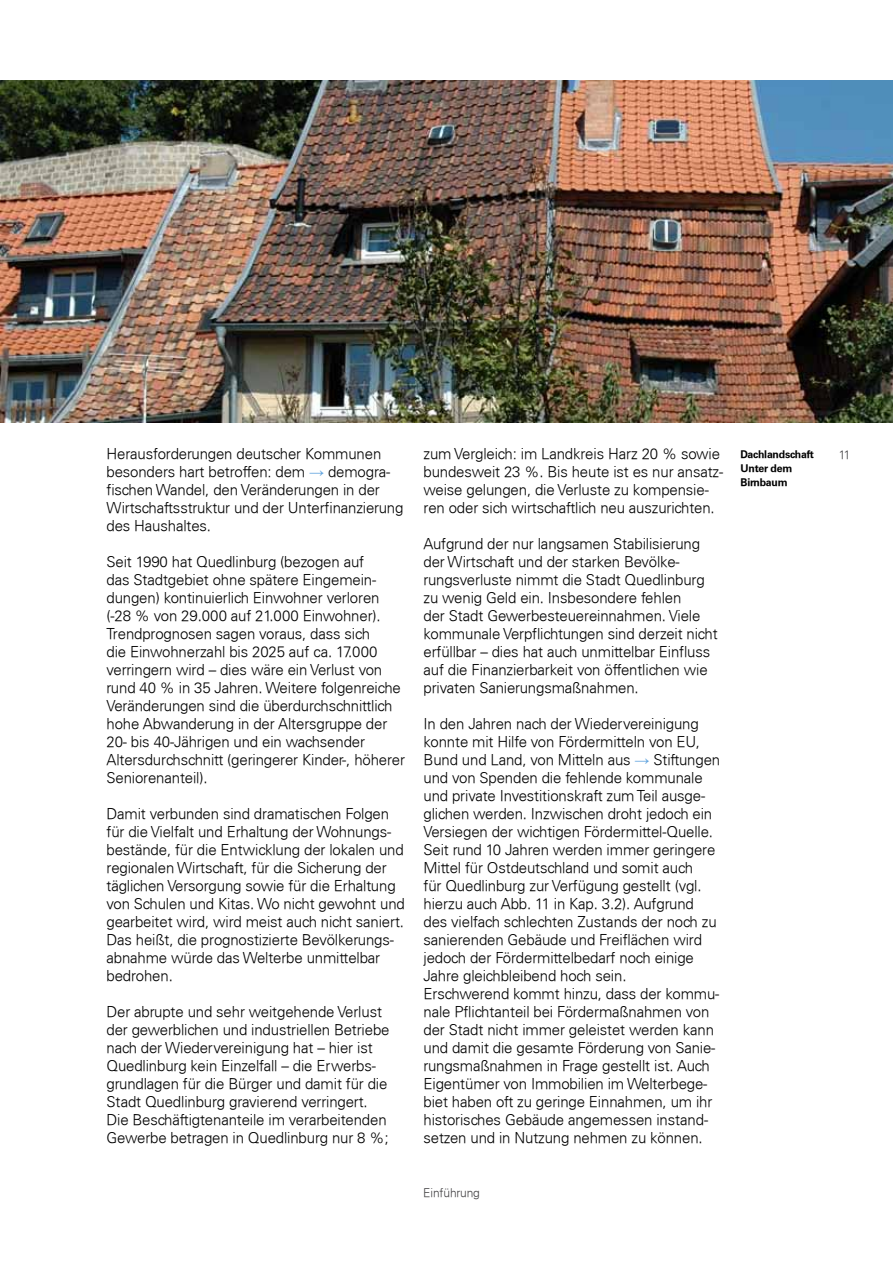
<style>
.page{position:relative;width:893px;height:1263px;background:#fff}
.page>*{position:absolute;margin:0;border:0;box-sizing:border-box;transform-origin:0 0}
.t1{font:300 15px/18px "Univers";letter-spacing:-.01em;color:#000}
.t2{font:300 12px "Univers";letter-spacing:-.01em;color:#414042}
.t3{font:700 10.5px/13.5px "Univers";letter-spacing:-.02em;color:#000}
.s1{font-family:"Arial";font-weight:400;color:#60a3de}
</style>
<div class="page">
<img style="left:0;top:81px;width:893px;height:342px">
<p class="t1" style="left:107px;top:444px;width:298px">Herausforderungen deutscher Kommunen besonders hart betroffen: dem <span class="s1">→</span> demogra&shy;fischen Wandel, den Veränderungen in der Wirtschaftsstruktur und der Unterfinanzierung des Haushaltes.</p>
<p class="t1" style="left:107px;top:552px;width:300px">Seit 1990 hat Quedlinburg (bezogen auf<br>das Stadtgebiet ohne spätere Eingemein&shy;dungen) kontinuierlich Einwohner verloren (-28 % von 29.000 auf 21.000 Einwohner).<br>Trendprognosen sagen voraus, dass sich<br>die Einwohnerzahl bis 2025 auf ca. 17.000 verringern wird – dies wäre ein Verlust von rund 40 % in 35 Jahren. Weitere folgenreiche Veränderungen sind die überdurchschnittlich hohe Abwanderung in der Altersgruppe der 20- bis 40-Jährigen und ein wachsender Altersdurchschnitt (geringerer Kinder-, höherer Seniorenanteil).</p>
<p class="t1" style="left:107px;top:804px;width:300px">Damit verbunden sind dramatischen Folgen für die Vielfalt und Erhaltung der Wohnungs&shy;bestände, für die Entwicklung der lokalen und regionalen Wirtschaft, für die Sicherung der täglichen Versorgung sowie für die Erhaltung von Schulen und Kitas. Wo nicht gewohnt und gearbeitet wird, wird meist auch nicht saniert.<br>Das heißt, die prognostizierte Bevölkerungs&shy;abnahme würde das Welterbe unmittelbar bedrohen.</p>
<p class="t1" style="left:107px;top:1002px;width:284px">Der abrupte und sehr weitgehende Verlust der gewerblichen und industriellen Betriebe nach der Wiedervereinigung hat – hier ist Quedlinburg kein Einzelfall – die Erwerbs&shy;grundlagen für die Bürger und damit für die Stadt Quedlinburg gravierend verringert.<br>Die Beschäftigtenanteile im verarbeitenden Gewerbe betragen in Quedlinburg nur 8 %;</p>
<p class="t1" style="left:423px;top:444px;width:298px">zum Vergleich: im Landkreis Harz 20 % sowie</p>
<p class="t2" style="left:839px;top:447px;width:13px">11</p>
<p class="t1" style="left:423px;top:462px;width:301px">bundesweit 23 %. Bis heute ist es nur ansatz&shy;weise gelungen, die Verluste zu kompensie&shy;ren oder sich wirtschaftlich neu auszurichten.</p>
<p class="t1" style="left:423px;top:534px;width:296px">Aufgrund der nur langsamen Stabilisierung der Wirtschaft und der starken Bevölke&shy;rungsverluste nimmt die Stadt Quedlinburg zu wenig Geld ein. Insbesondere fehlen<br>der Stadt Gewerbesteuereinnahmen. Viele kommunale Verpflichtungen sind derzeit nicht erfüllbar – dies hat auch unmittelbar Einfluss auf die Finanzierbarkeit von öffentlichen wie privaten Sanierungsmaßnahmen.</p>
<p class="t1" style="left:423px;top:714px;width:298px">In den Jahren nach der Wiedervereinigung konnte mit Hilfe von Fördermitteln von EU, Bund und Land, von Mitteln aus <span class="s1">→</span> Stiftungen und von Spenden die fehlende kommunale und private Investitionskraft zum Teil ausge&shy;glichen werden. Inzwischen droht jedoch ein Versiegen der wichtigen Fördermittel-Quelle.<br>Seit rund 10 Jahren werden immer geringere Mittel für Ostdeutschland und somit auch<br>für Quedlinburg zur Verfügung gestellt (vgl. hierzu auch Abb. 11 in Kap. 3.2). Aufgrund des vielfach schlechten Zustands der noch zu sanierenden Gebäude und Freiflächen wird jedoch der Fördermittelbedarf noch einige Jahre gleichbleibend hoch sein.<br>Erschwerend kommt hinzu, dass der kommu&shy;nale Pflichtanteil bei Fördermaßnahmen von der Stadt nicht immer geleistet werden kann und damit die gesamte Förderung von Sanie&shy;rungsmaßnahmen in Frage gestellt ist. Auch Eigentümer von Immobilien im Welterbege&shy;biet haben oft zu geringe Einnahmen, um ihr historisches Gebäude angemessen instand&shy;setzen und in Nutzung nehmen zu können.</p>
<p class="t3" style="left:740px;top:448px;width:75px">Dachlandschaft<br>Unter dem<br>Birnbaum</p>
<p class="t2" style="left:423px;top:1185px;width:58px">Einführung</p>
</div>
